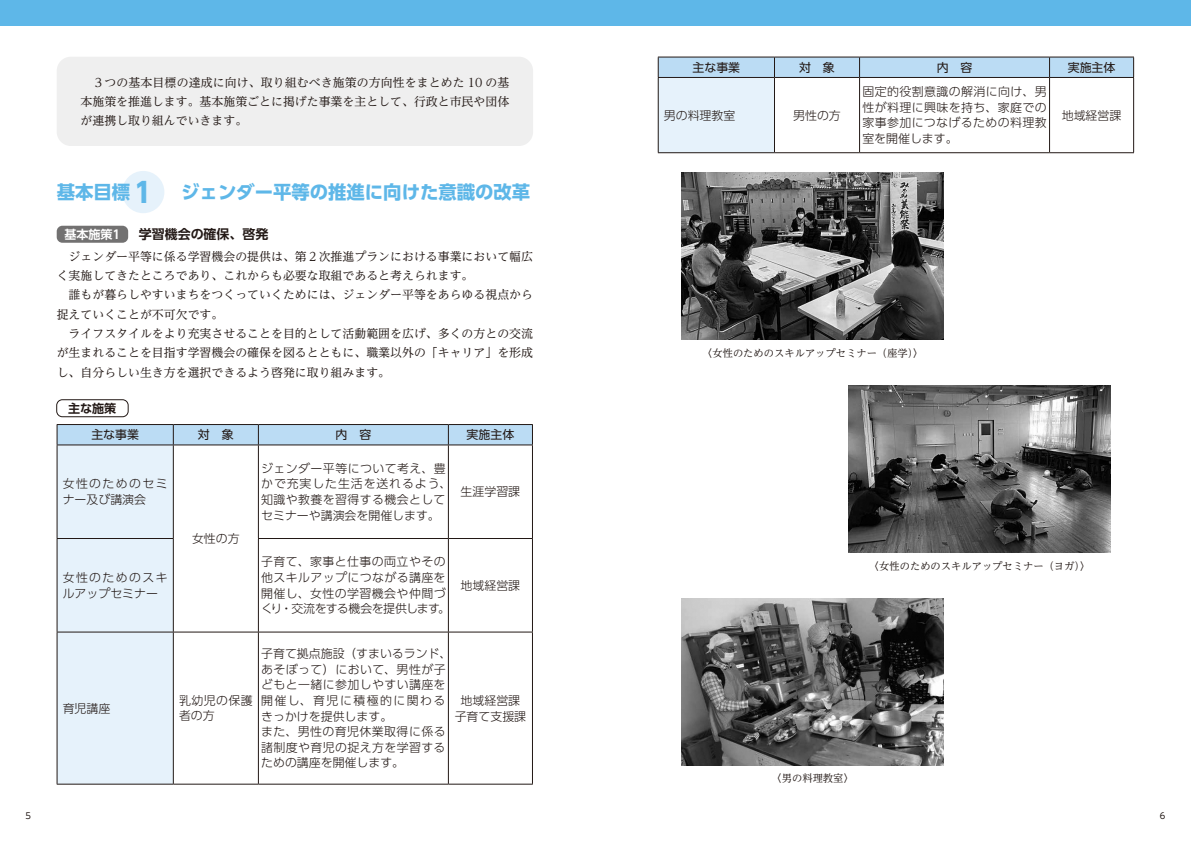
<style>
.page{position:relative;width:1191px;height:842px;background:#fff}
.page>*{position:absolute;margin:0;border:0;box-sizing:border-box;transform-origin:0 0}
.t1{font:700 18.4px "UD Shin Go Pro";color:#5eb7e8}
.t2{font:700 13px "UD Shin Go Pro De";color:#221815}
.t3{font:700 12px "UD Shin Go Pro De";color:#fff}
.t4{font:700 12px "UD Shin Go Pro De";color:#221815}
.t5{font:300 11.9px/15.6px "UD Shin Go Pro";letter-spacing:.035em;color:#221815}
.t6{font:11.9px/19.3px "UD Reimin Pro";color:#221815;text-align:justify}
.t7{font:11.9px "UD Shin Go Pro";color:#221815}
.t8{font:300 11.9px/15.6px "UD Shin Go Pro";letter-spacing:.06em;color:#221815}
.t9{font:300 11.9px/15.6px "UD Shin Go Pro";letter-spacing:.115em;color:#221815}
.t10{font:300 11.9px/15.6px "UD Shin Go Pro";color:#221815;text-align:center}
.t11{font:10.3px "UD Reimin Pro";color:#221815}
.t12{font:8.5px "UD Shin Go Pro";color:#221815}
.s1{font-size:27.5px}
</style>
<div class="page">
<div style="left:57px;top:57px;width:476px;height:89px;background:#efefef;border-radius:14px"></div>
<div style="left:0;top:0;width:1191px;height:25px;background:#5eb7e8"></div>
<div style="left:122px;top:171px;width:42px;height:42px;background:#e6f2fb;border-radius:50%"></div>
<div style="left:57px;top:226px;width:71px;height:17px;background:#727171;border-radius:6px"></div>
<div style="left:56px;top:399px;width:72px;height:18px;border:1px solid #221815;border-radius:6px"></div>
<hr style="left:57px;top:784px;width:116px;height:1px;background:#221815">
<hr style="left:173px;top:784px;width:85px;height:1px;background:#221815">
<hr style="left:258px;top:784px;width:190px;height:1px;background:#221815">
<hr style="left:448px;top:784px;width:85px;height:1px;background:#221815">
<svg style="left:57px;top:424px;width:476px;height:360px"></svg>
<hr style="left:173px;top:424px;width:85px;height:1px;background:#221815">
<hr style="left:258px;top:424px;width:190px;height:1px;background:#221815">
<hr style="left:448px;top:424px;width:85px;height:1px;background:#221815">
<hr style="left:57px;top:445px;width:1px;height:93px;background:#221815">
<hr style="left:57px;top:539px;width:1px;height:93px;background:#221815">
<hr style="left:57px;top:632px;width:1px;height:152px;background:#221815">
<div style="left:658px;top:77px;width:116px;height:76px;background:#e6f2fb"></div>
<hr style="left:658px;top:77px;width:116px;height:1px;background:#221815">
<hr style="left:774px;top:77px;width:85px;height:1px;background:#221815">
<hr style="left:774px;top:78px;width:1px;height:74px;background:#221815">
<hr style="left:859px;top:77px;width:190px;height:1px;background:#221815">
<hr style="left:859px;top:78px;width:1px;height:74px;background:#221815">
<hr style="left:1049px;top:77px;width:85px;height:1px;background:#221815">
<hr style="left:1049px;top:78px;width:1px;height:74px;background:#221815">
<hr style="left:1133px;top:78px;width:1px;height:74px;background:#221815">
<hr style="left:658px;top:152px;width:116px;height:1px;background:#221815">
<hr style="left:774px;top:152px;width:85px;height:1px;background:#221815">
<hr style="left:859px;top:152px;width:190px;height:1px;background:#221815">
<hr style="left:1049px;top:152px;width:85px;height:1px;background:#221815">
<div style="left:658px;top:57px;width:476px;height:20px;background:#bbdcf4"></div>
<hr style="left:774px;top:57px;width:85px;height:1px;background:#221815">
<hr style="left:859px;top:57px;width:190px;height:1px;background:#221815">
<hr style="left:1049px;top:57px;width:85px;height:1px;background:#221815">
<hr style="left:658px;top:78px;width:1px;height:74px;background:#221815">
<img style="left:681px;top:173px;width:262px;height:166px">
<img style="left:681px;top:598px;width:262px;height:167px">
<img style="left:848px;top:386px;width:262px;height:166px">
<p class="t6" style="left:81px;top:72px;width:430px">　３つの基本目標の達成に向け、取り組むべき施策の方向性をまとめた 10 の基本施策を推進します。基本施策ごとに掲げた事業を主として、行政と市民や団体が連携し取り組んでいきます。</p>
<h1 class="t1" style="left:57px;top:177px;width:475px">基本目標 <span class="s1">1</span> ジェンダー平等の推進に向けた意識の改革</h1>
<p class="t3" style="left:64px;top:224px;width:60px">基本施策１</p>
<p class="t2" style="left:139px;top:224px;width:131px">学習機会の確保、啓発</p>
<p class="t6" style="left:57px;top:246px;width:478px;text-align:left">　ジェンダー平等に係る学習機会の提供は、第２次推進プランにおける事業において幅広く実施してきたところであり、これからも必要な取組であると考えられます。<br>　誰もが暮らしやすいまちをつくっていくためには、ジェンダー平等をあらゆる視点から捉えていくことが不可欠です。<br>　ライフスタイルをより充実させることを目的として活動範囲を広げ、多くの方との交流が生まれることを目指す学習機会の確保を図るとともに、職業以外の「キャリア」を形成し、自分らしい生き方を選択できるよう啓発に取り組みます。</p>
<p class="t4" style="left:68px;top:398px;width:50px">主な施策</p>
<p class="t7" style="left:91px;top:425px;width:49px">主な事業</p>
<p class="t7" style="left:198px;top:425px;width:37px">対　象</p>
<p class="t7" style="left:335px;top:425px;width:37px">内　容</p>
<p class="t7" style="left:466px;top:425px;width:49px">実施主体</p>
<p class="t9" style="left:63px;top:476px;width:106px">女性のためのセミナー及び講演会</p>
<p class="t5" style="left:192px;top:530px;width:49px">女性の方</p>
<p class="t5" style="left:261px;top:460px;width:192px">ジェンダー平等について考え、豊かで充実した生活を送れるよう、知識や教養を習得する機会としてセミナーや講演会を開催します。</p>
<p class="t5" style="left:460px;top:483px;width:61px">生涯学習課</p>
<p class="t8" style="left:63px;top:569px;width:106px">女性のためのスキルアップセミナー</p>
<p class="t5" style="left:261px;top:554px;width:190px">子育て、家事と仕事の両立やその他スキルアップにつながる講座を開催し、女性の学習機会や仲間づくり・交流をする機会を提供します。</p>
<p class="t5" style="left:460px;top:577px;width:61px">地域経営課</p>
<p class="t5" style="left:63px;top:700px;width:49px">育児講座</p>
<p class="t5" style="left:179px;top:692px;width:75px">乳幼児の保護者の方</p>
<p class="t5" style="left:261px;top:645px;width:192px">子育て拠点施設（すまいるランド、あそぼって）において、男性が子どもと一緒に参加しやすい講座を開催し、育児に積極的に関わるきっかけを提供します。<br>また、男性の育児休業取得に係る諸制度や育児の捉え方を学習するための講座を開催します。</p>
<p class="t10" style="left:455px;top:692px;width:73px">地域経営課子育て支援課</p>
<p class="t7" style="left:692px;top:58px;width:49px">主な事業</p>
<p class="t7" style="left:799px;top:58px;width:37px">対　象</p>
<p class="t7" style="left:936px;top:58px;width:37px">内　容</p>
<p class="t7" style="left:1067px;top:58px;width:49px">実施主体</p>
<p class="t5" style="left:664px;top:107px;width:73px">男の料理教室</p>
<p class="t5" style="left:793px;top:107px;width:49px">男性の方</p>
<p class="t5" style="left:862px;top:83px;width:186px;text-align:justify">固定的役割意識の解消に向け、男性が料理に興味を持ち、家庭での家事参加につなげるための料理教室を開催します。</p>
<p class="t5" style="left:1061px;top:107px;width:61px">地域経営課</p>
<p class="t11" style="left:702px;top:344px;width:222px">〈女性のためのスキルアップセミナー（座学）〉</p>
<p class="t11" style="left:869px;top:557px;width:222px">〈女性のためのスキルアップセミナー（ヨガ）〉</p>
<p class="t11" style="left:771px;top:770px;width:84px">〈男の料理教室〉</p>
<p class="t12" style="left:26px;top:809px;width:7px">5</p>
<p class="t12" style="left:1159px;top:809px;width:7px">6</p>
</div>
